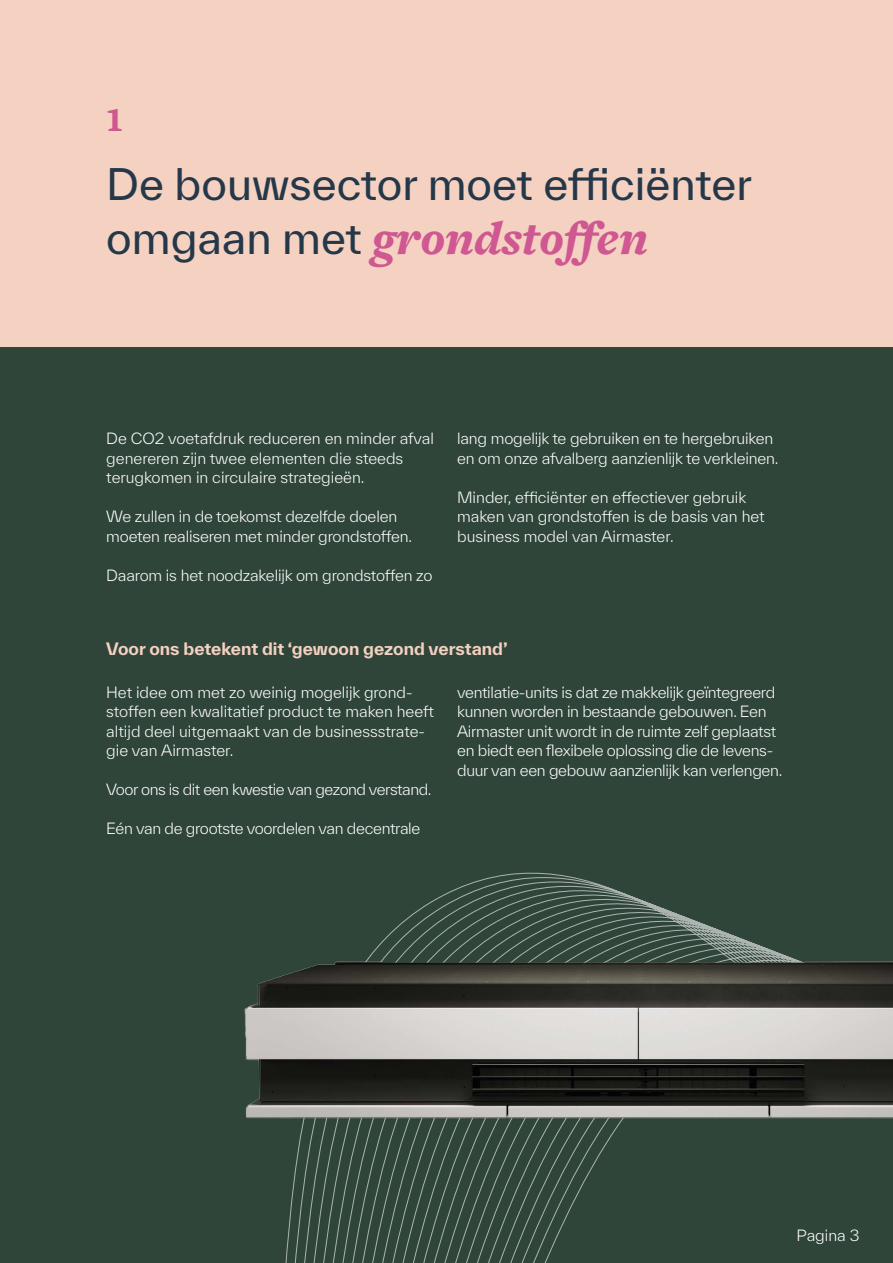
<style>
.page{position:relative;width:893px;height:1263px;background:#2f453a}
.page>*{position:absolute;margin:0;border:0;box-sizing:border-box;transform-origin:0 0}
.t1{font:italic 900 48px "Freight Text";color:#cf5792}
.t2{font:700 45px "Freight Text Pro";color:#cf5792}
.t3{font:42px "TWK Everett";color:#25384a}
.t4{font:700 16.5px "TWK Everett";color:#f4d1c1}
.t5{font:300 15px/19.5px "TWK Everett";letter-spacing:-.01em;color:#fff}
.t6{font:300 15px "TWK Everett";letter-spacing:-.03em;color:#fff}
.s1{font-family:"TWK Everett";font-weight:400;font-style:normal;font-size:42px;color:#25384a}
</style>
<div class="page">
<div style="left:0;top:0;width:893px;height:346px;background:#f4d1c1"></div>
<img style="left:244px;top:872px;width:649px;height:391px">
<h2 class="t2" style="left:106px;top:87px;width:19px">1</h2>
<h3 class="t3" style="left:106px;top:155px;width:647px">De bouwsector moet efficiënter</h3>
<h1 class="t1" style="left:106px;top:213px;width:543px"><span class="s1">omgaan met</span> grondstoffen</h1>
<p class="t5" style="left:106px;top:428px;width:329px">De CO2 voetafdruk reduceren en minder afval genereren zijn twee elementen die steeds terugkomen in circulaire strategieën.</p>
<p class="t5" style="left:106px;top:506px;width:307px">We zullen in de toekomst dezelfde doelen moeten realiseren met minder grondstoffen.</p>
<p class="t5" style="left:106px;top:565px;width:328px">Daarom is het noodzakelijk om grondstoffen zo</p>
<p class="t5" style="left:457px;top:428px;width:323px">lang mogelijk te gebruiken en te hergebruiken en om onze afvalberg aanzienlijk te verkleinen.</p>
<p class="t5" style="left:457px;top:487px;width:309px">Minder, efficiënter en effectiever gebruik maken van grondstoffen is de basis van het business model van Airmaster.</p>
<p class="t4" style="left:106px;top:637px;width:403px">Voor ons betekent dit ‘gewoon gezond verstand’</p>
<p class="t5" style="left:106px;top:682px;width:329px">Het idee om met zo weinig mogelijk grond&shy;stoffen een kwalitatief product te maken heeft altijd deel uitgemaakt van de businessstrate&shy;gie van Airmaster.</p>
<p class="t6" style="left:106px;top:779px;width:327px">Voor ons is dit een kwestie van gezond verstand.</p>
<p class="t5" style="left:106px;top:818px;width:316px">Eén van de grootste voordelen van decentrale</p>
<p class="t5" style="left:457px;top:682px;width:327px">ventilatie-units is dat ze makkelijk geïntegreerd kunnen worden in bestaande gebouwen. Een Airmaster unit wordt in de ruimte zelf geplaatst en biedt een flexibele oplossing die de levens&shy;duur van een gebouw aanzienlijk kan verlengen.</p>
<p class="t5" style="left:797px;top:1225px;width:64px">Pagina 3</p>
</div>
